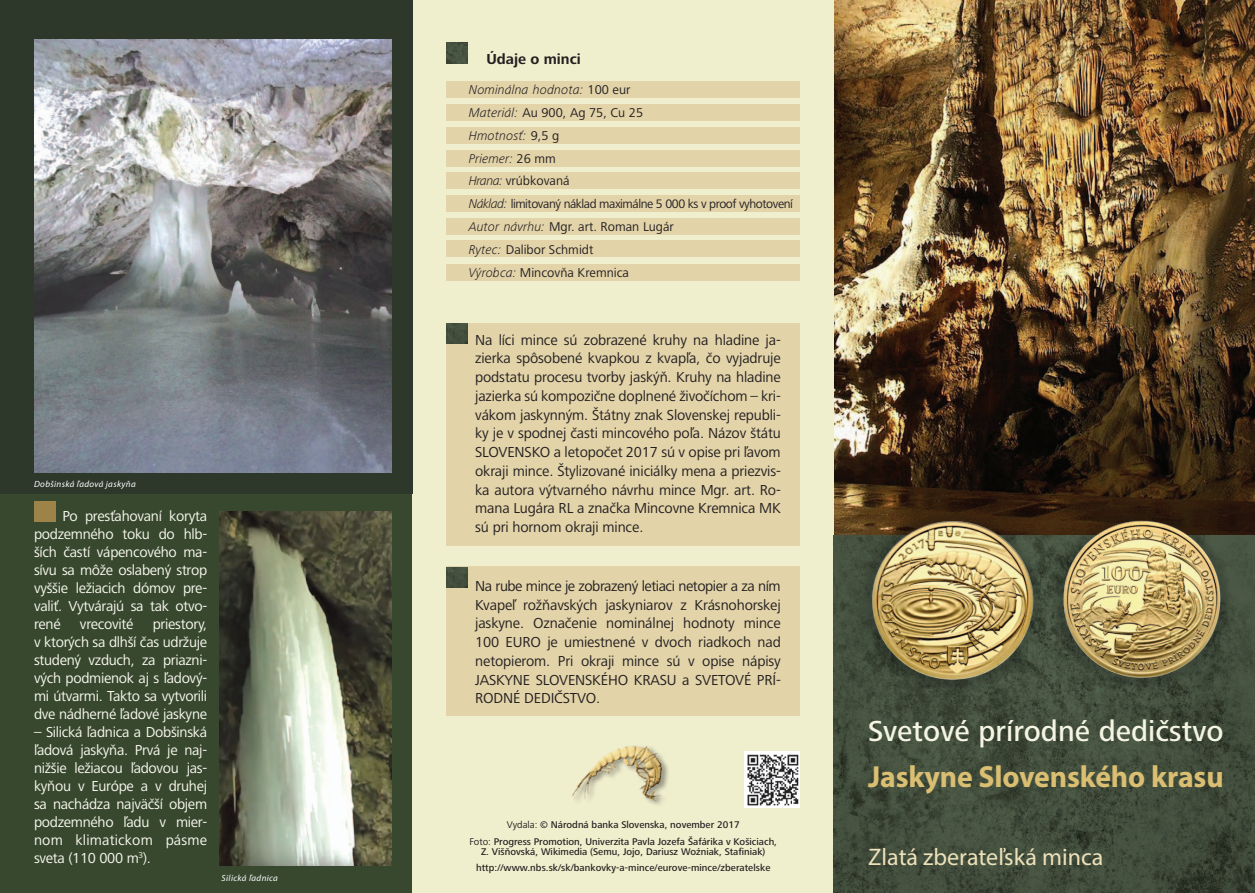
<style>
.page{position:relative;width:1255px;height:893px;background:#fff}
.page>*{position:absolute;margin:0;border:0;box-sizing:border-box;transform-origin:0 0}
.t1{font:700 30.6px "Myriad Pro";letter-spacing:-.005em;color:#dabe71}
.t2{font:500 30px "Frutiger Next LTCE";letter-spacing:.005em;color:#f5f5e3}
.t3{font:24px "Myriad Pro";color:#ede1ba}
.t4{font:15px/18.8px "Frutiger Next LTCE";letter-spacing:-.01em;color:#231f20;text-align:justify}
.t5{font:15px/18px "Frutiger Next LTCE";letter-spacing:-.02em;color:#f9f9ef;text-align:justify}
.t6{font:700 15px "Frutiger Next LTCE";color:#231f20}
.t7{font:13.2px "Frutiger Next LTCE";color:#231f20}
.t8{font:italic 300 13.2px "Frutiger Next LTCE";color:#231f20}
.t9{font:12.75px "Frutiger Next LTCE";letter-spacing:-.035em;color:#231f20}
.t10{font:500 10.05px "Frutiger Next LTCE";color:#231f20}
.t11{font:italic 9px "Myriad Pro";letter-spacing:.04em;color:#fff}
.s1{font-weight:400;font-style:normal}
.s2{font-weight:300;font-style:italic}
.s3{font-weight:300;font-style:italic;font-size:13.2px}
.s4{font-weight:400}
</style>
<div class="page">
<div style="left:0;top:0;width:412px;height:893px;background:#38482f"></div>
<div style="left:412px;top:0;width:421px;height:893px;background:#efeecd"></div>
<div style="left:446px;top:323px;width:353px;height:222px;background:#e2d3a9"></div>
<div style="left:446px;top:567px;width:353px;height:149px;background:#e2d3a9"></div>
<div style="left:446px;top:81px;width:353px;height:17px;background:#e2d3a9"></div>
<div style="left:446px;top:104px;width:353px;height:17px;background:#e2d3a9"></div>
<div style="left:446px;top:127px;width:353px;height:17px;background:#e2d3a9"></div>
<div style="left:446px;top:150px;width:353px;height:17px;background:#e2d3a9"></div>
<div style="left:446px;top:172px;width:353px;height:17px;background:#e2d3a9"></div>
<div style="left:446px;top:195px;width:353px;height:17px;background:#e2d3a9"></div>
<div style="left:446px;top:218px;width:353px;height:16px;background:#e2d3a9"></div>
<div style="left:446px;top:241px;width:353px;height:16px;background:#e2d3a9"></div>
<div style="left:446px;top:264px;width:353px;height:17px;background:#e2d3a9"></div>
<img style="left:446px;top:43px;width:22px;height:21px">
<img style="left:446px;top:323px;width:22px;height:20px">
<img style="left:446px;top:567px;width:22px;height:20px">
<div style="left:0;top:0;width:412px;height:493px;background:#2d372a"></div>
<img style="left:834px;top:0;width:420px;height:536px">
<img style="left:220px;top:511px;width:172px;height:355px">
<img style="left:833px;top:536px;width:421px;height:357px">
<div style="left:34px;top:501px;width:21px;height:20px;background:#9d8347"></div>
<img style="left:744px;top:751px;width:55px;height:57px">
<img style="left:849px;top:503px;width:198px;height:196px">
<img style="left:1038px;top:505px;width:198px;height:191px">
<img style="left:859px;top:509px;width:183px;height:184px">
<img style="left:1051px;top:509px;width:182px;height:182px">
<img style="left:34px;top:39px;width:358px;height:434px">
<img style="left:572px;top:746px;width:96px;height:59px">
<p class="t11" style="left:34px;top:479px;width:103px">Dobšinská ľadová jaskyňa</p>
<p class="t5" style="left:34px;top:507px;width:175px;text-indent:28px">Po presťahovaní koryta podzemného toku do hlb&shy;ších častí vápencového ma&shy;sívu sa môže oslabený strop vyššie ležiacich dómov pre&shy;valiť. Vytvárajú sa tak otvo&shy;rené</p>
<p class="t5" style="left:34px;top:615px;width:175px;text-indent:119px">priestory, v ktorých sa dlhší čas udržuje studený vzduch, za priazni&shy;vých podmienok aj s ľadový&shy;mi útvarmi. Takto sa vytvorili dve nádherné ľadové jaskyne</p>
<p class="t5" style="left:34px;top:723px;width:175px">– Silická ľadnica a Dobšinská ľadová jaskyňa. Prvá je naj&shy;nižšie ležiacou ľadovou jas&shy;kyňou v Európe a v druhej sa nachádza najväčší objem podzemného ľadu v mier&shy;nom klimatickom pásme sveta (110 000 m<sup>3</sup>).</p>
<p class="t5" style="left:80px;top:615px;width:55px">vrecovité</p>
<p class="t11" style="left:222px;top:873px;width:58px">Silická ľadnica</p>
<p class="t6" style="left:486px;top:50px;width:96px">Údaje o minci</p>
<p class="t8" style="left:469px;top:82px;width:163px">Nominálna hodnota: <span class="s1">100 eur</span></p>
<p class="t7" style="left:469px;top:105px;width:176px"><span class="s2">Materiál:</span> Au 900, Ag 75, Cu 25</p>
<p class="t8" style="left:469px;top:128px;width:92px">Hmotnosť: <span class="s1">9,5 g</span></p>
<p class="t8" style="left:469px;top:151px;width:89px">Priemer: <span class="s1">26 mm</span></p>
<p class="t7" style="left:469px;top:173px;width:102px"><span class="s2">Hrana:</span> vrúbkovaná</p>
<p class="t9" style="left:469px;top:197px;width:326px"><span class="s3">Náklad:</span> limitovaný náklad maximálne 5 000 ks v proof vyhotovení</p>
<p class="t7" style="left:469px;top:219px;width:207px"><span class="s2">Autor návrhu:</span> Mgr. art. Roman Lugár</p>
<p class="t7" style="left:469px;top:242px;width:126px"><span class="s2">Rytec:</span> Dalibor Schmidt</p>
<p class="t7" style="left:469px;top:265px;width:162px"><span class="s2">Výrobca:</span> Mincovňa Kremnica</p>
<p class="t4" style="left:475px;top:330px;width:307px">Na líci mince sú zobrazené kruhy na hladine ja&shy;zierka spôsobené kvapkou z kvapľa, čo vyjadruje podstatu procesu tvorby jaskýň. Kruhy na hladine jazierka sú kompozične doplnené živočíchom – kri&shy;vákom jaskynným. Štátny znak Slovenskej republi&shy;ky je v spodnej časti mincového poľa. Názov štátu SLOVENSKO a letopočet 2017 sú v opise pri ľavom okraji mince. Štylizované iniciálky mena a priezvis&shy;ka autora výtvarného návrhu mince Mgr. art. Ro&shy;mana Lugára RL a značka Mincovne Kremnica MK sú pri hornom okraji mince.</p>
<p class="t4" style="left:475px;top:577px;width:307px">Na rube mince je zobrazený letiaci netopier a za ním Kvapeľ rožňavských jaskyniarov z Krásnohorskej jaskyne. Označenie nominálnej hodnoty mince 100 EURO je umiestnené v dvoch riadkoch nad netopierom. Pri okraji mince sú v opise nápisy JASKYNE SLOVENSKÉHO KRASU a SVETOVÉ PRÍ-RODNÉ DEDIČSTVO.</p>
<p class="t10" style="left:506px;top:819px;width:234px"><span class="s4">Vydala:</span> © Národná banka Slovenska, november 2017</p>
<p class="t10" style="left:469px;top:835px;width:309px"><span class="s4">Foto:</span> Progress Promotion, Univerzita Pavla Jozefa Šafárika v Košiciach,</p>
<p class="t10" style="left:481px;top:845px;width:286px">Z. Višňovská, Wikimedia (Semu, Jojo, Dariusz Woźniak, Stafiniak)</p>
<p class="t10" style="left:476px;top:861px;width:296px">http://www.nbs.sk/sk/bankovky-a-mince/eurove-mince/zberatelske</p>
<p class="t2" style="left:868px;top:714px;width:357px">Svetové prírodné dedičstvo</p>
<p class="t1" style="left:868px;top:757px;width:357px">Jaskyne Slovenského krasu</p>
<p class="t3" style="left:868px;top:842px;width:236px">Zlatá zberateľská minca</p>
</div>
